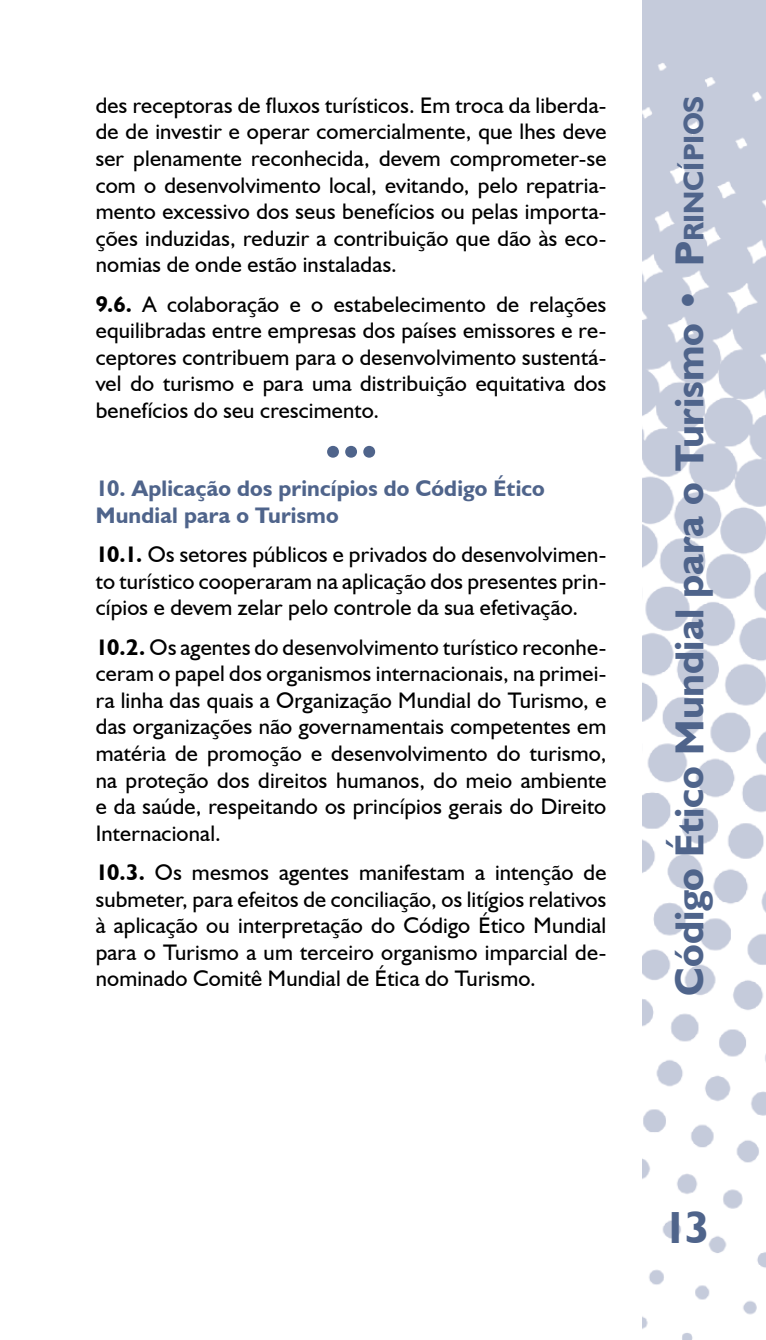
<style>
.page{position:relative;width:766px;height:1340px;background:#fff}
.page>*{position:absolute;margin:0;border:0;box-sizing:border-box;transform-origin:0 0}
.t1{font:700 67.5px "Humanist 521 BT";color:#4f648b}
.t2{font:700 56.25px "Humanist 521 BT";letter-spacing:-.005em;color:#4f648b}
.t3{font:700 45px "Humanist 521 BT";color:#4f648b}
.t4{font:700 40.5px "Humanist 521 BT";color:#4f648b}
.t5{font:22.5px/26.6px "Humanist 521 BT";letter-spacing:.01em;color:#000;text-align:justify}
.t6{font:700 22.5px/26.6px "Humanist 521 BT";letter-spacing:.005em;color:#4f648b}
.s1{font-weight:700}
.s2{font-style:inherit}
.s3{font-size:28.35px}
</style>
<div class="page">
<img style="left:642px;top:0;width:123px;height:1339px">
<p class="t5" style="left:96px;top:91px;width:512px">des receptoras de fluxos turísticos. Em troca da liberda&shy;de de investir e operar comercialmente, que lhes deve ser plenamente reconhecida, devem comprometer-se com o desenvolvimento local, evitando, pelo repatria&shy;mento excessivo dos seus benefícios ou pelas importa&shy;ções induzidas, reduzir a contribuição que dão às eco&shy;nomias de onde estão instaladas.</p>
<p class="t5" style="left:96px;top:290px;width:512px"><span class="s1">9.6.</span> A colaboração e o estabelecimento de relações equilibradas entre empresas dos países emissores e re&shy;ceptores contribuem para o desenvolvimento sustentá&shy;vel do turismo e para uma distribuição equitativa dos benefícios do seu crescimento.</p>
<h1 class="t1" style="left:324px;top:392px;width:56px">...</h1>
<p class="t6" style="left:96px;top:475px;width:450px">10. Aplicação dos princípios do Código Ético<br>Mundial para o Turismo</p>
<p class="t5" style="left:96px;top:541px;width:512px"><span class="s1">10.1.</span> Os setores públicos e privados do desenvolvimen&shy;to turístico cooperaram na aplicação dos presentes prin&shy;cípios e devem zelar pelo controle da sua efetivação.</p>
<p class="t5" style="left:96px;top:633px;width:512px"><span class="s1">10.2.</span> Os agentes do desenvolvimento turístico reconhe&shy;ceram o papel dos organismos internacionais, na primei&shy;ra linha das quais a Organização Mundial do Turismo, e das organizações não governamentais competentes em matéria de promoção e desenvolvimento do turismo, na proteção dos direitos humanos, do meio ambiente e da saúde, respeitando os princípios gerais do Direito Internacional.</p>
<p class="t5" style="left:96px;top:858px;width:512px"><span class="s1">10.3.</span> Os mesmos agentes manifestam a intenção de submeter, para efeitos de conciliação, os litígios relativos à aplicação ou interpretação do Código Ético Mundial para o Turismo a um terceiro organismo imparcial de&shy;nominado Comitê Mundial de Ética do Turismo.</p>
<h3 class="t4" style="left:664px;top:995px;width:901px;rotate:-90deg">Código Ético Mundial para o Turismo • <span class="s2">P</span><span class="s3">rincípios</span></h3>
<h2 class="t2" style="left:649px;top:445px;width:350px;rotate:-90deg">Apresentação</h2>
<h3 class="t3" style="left:663px;top:1199px;width:48px">13</h3>
</div>
